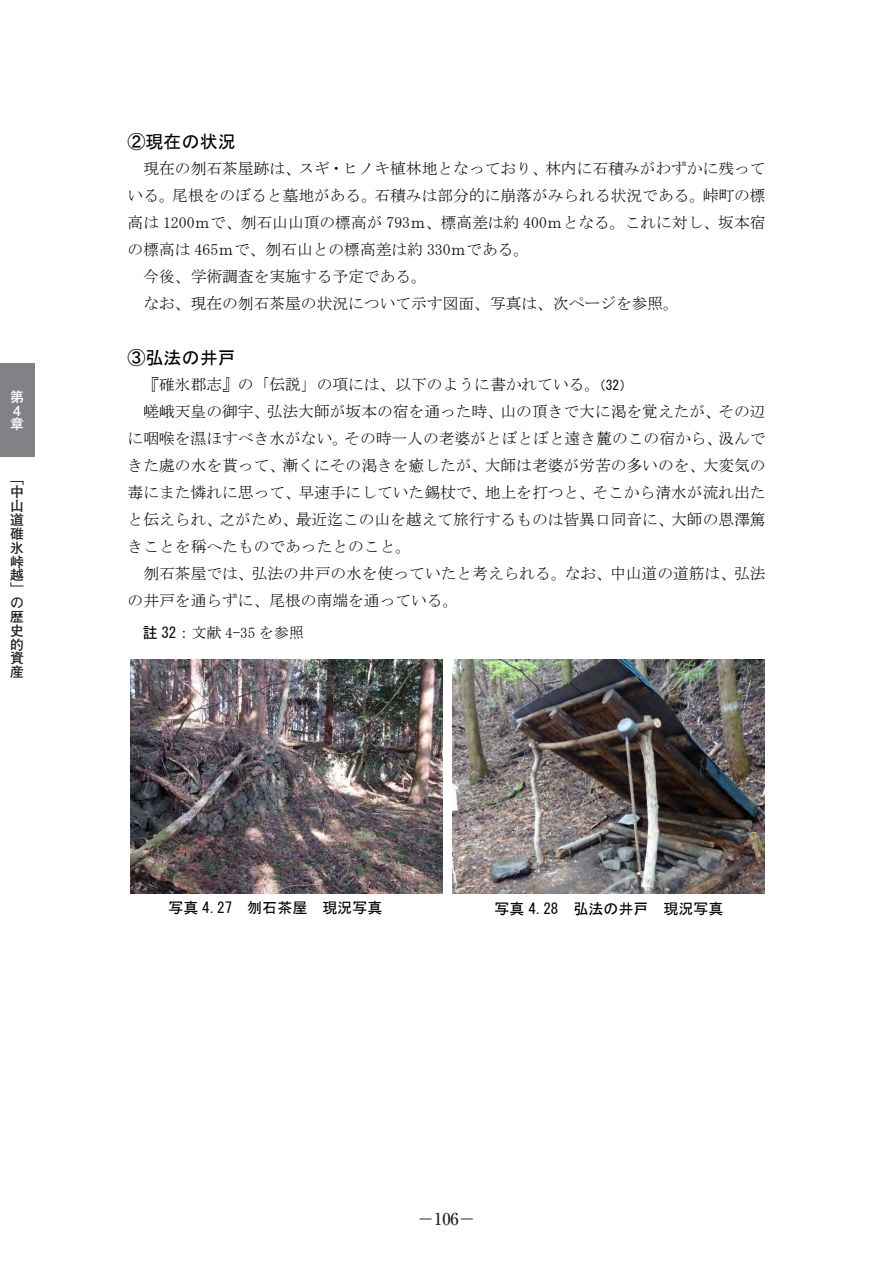
<style>
.page{position:relative;width:893px;height:1263px;background:#fff}
.page>*{position:absolute;margin:0;border:0;box-sizing:border-box;transform-origin:0 0}
.t1{font:18px "MS Gothic";color:#000}
.t2{font:500 16.5px "Ryumin Pr 6 N";color:#231f20}
.t3{font:15.75px "MS Mincho";color:#000}
.t4{font:15px "MS Gothic";color:#000}
.t5{font:15px "MS Mincho";color:#000}
.t6{font:700 13.8px/13.8px "Futo Go B101 Pr 6";color:#231f20;text-align:justify}
.t7{font:700 13.8px/13.8px "Futo Go B101 Pr 6";color:#fff}
.s1{font-family:"MS Gothic";font-size:13.5px}
.s2{font-family:"MS Gothic"}
.s3{font-family:"Futo Min A101 Pr 5";font-weight:700}
</style>
<div class="page">
<img style="left:453px;top:660px;width:312px;height:234px">
<img style="left:130px;top:659px;width:312px;height:234px">
<div style="left:0;top:364px;width:34px;height:93px;background:#808285"></div>
<p class="t7" style="left:10px;top:389px;width:15px">第<br>4章</p>
<p class="t6" style="left:10px;top:471px;width:15px">「中山道碓氷峠越」の歴史的資産</p>
<p class="t1" style="left:128px;top:132px;width:110px">②現在の状況</p>
<p class="t3" style="left:143px;top:160px;width:624px">現在の刎石茶屋跡は、スギ・ヒノキ植林地となっており、林内に石積みがわずかに残って</p>
<p class="t3" style="left:128px;top:187px;width:640px">いる。尾根をのぼると墓地がある。石積みは部分的に崩落がみられる状況である。峠町の標</p>
<p class="t3" style="left:128px;top:214px;width:639px">高は 1200ｍで、刎石山山頂の標高が 793ｍ、標高差は約 400ｍとなる。これに対し、坂本宿</p>
<p class="t3" style="left:128px;top:241px;width:403px">の標高は 465ｍで、刎石山との標高差は約 330ｍである。</p>
<p class="t3" style="left:143px;top:268px;width:285px">今後、学術調査を実施する予定である。</p>
<p class="t3" style="left:143px;top:295px;width:537px">なお、現在の刎石茶屋の状況について示す図面、写真は、次ページを参照。</p>
<p class="t1" style="left:128px;top:348px;width:110px">③弘法の井戸</p>
<p class="t3" style="left:143px;top:376px;width:491px">『碓氷郡志』の「伝説」の項には、以下のように書かれている。<span class="s1">（32）</span></p>
<p class="t3" style="left:143px;top:403px;width:624px">嵯峨天皇の御宇、弘法大師が坂本の宿を通った時、山の頂きで大に渇を覚えたが、その辺</p>
<p class="t3" style="left:128px;top:430px;width:639px">に咽喉を濕ほすべき水がない。その時一人の老婆がとぼとぼと遠き麓のこの宿から、汲んで</p>
<p class="t3" style="left:128px;top:457px;width:640px">きた處の水を貰って、漸くにその渇きを癒したが、大師は老婆が労苦の多いのを、大変気の</p>
<p class="t3" style="left:128px;top:484px;width:640px">毒にまた憐れに思って、早速手にしていた錫杖で、地上を打つと、そこから清水が流れ出た</p>
<p class="t3" style="left:128px;top:511px;width:640px">と伝えられ、之がため、最近迄この山を越えて旅行するものは皆異口同音に、大師の恩澤篤</p>
<p class="t3" style="left:128px;top:538px;width:285px">きことを稱へたものであったとのこと。</p>
<p class="t3" style="left:143px;top:565px;width:624px">刎石茶屋では、弘法の井戸の水を使っていたと考えられる。なお、中山道の道筋は、弘法</p>
<p class="t3" style="left:128px;top:592px;width:332px">の井戸を通らずに、尾根の南端を通っている。</p>
<p class="t5" style="left:143px;top:625px;width:163px"><span class="s2">註 32</span>：文献 4-35 を参照</p>
<p class="t4" style="left:169px;top:900px;width:215px">写真 4.27 刎石茶屋 現況写真</p>
<p class="t4" style="left:495px;top:901px;width:230px">写真 4.28 弘法の井戸 現況写真</p>
<p class="t3" style="left:427px;top:1202px;width:41px">-106-</p>
<p class="t2" style="left:418px;top:1205px;width:59px"><span class="s3">−</span>106<span class="s3">−</span></p>
</div>
